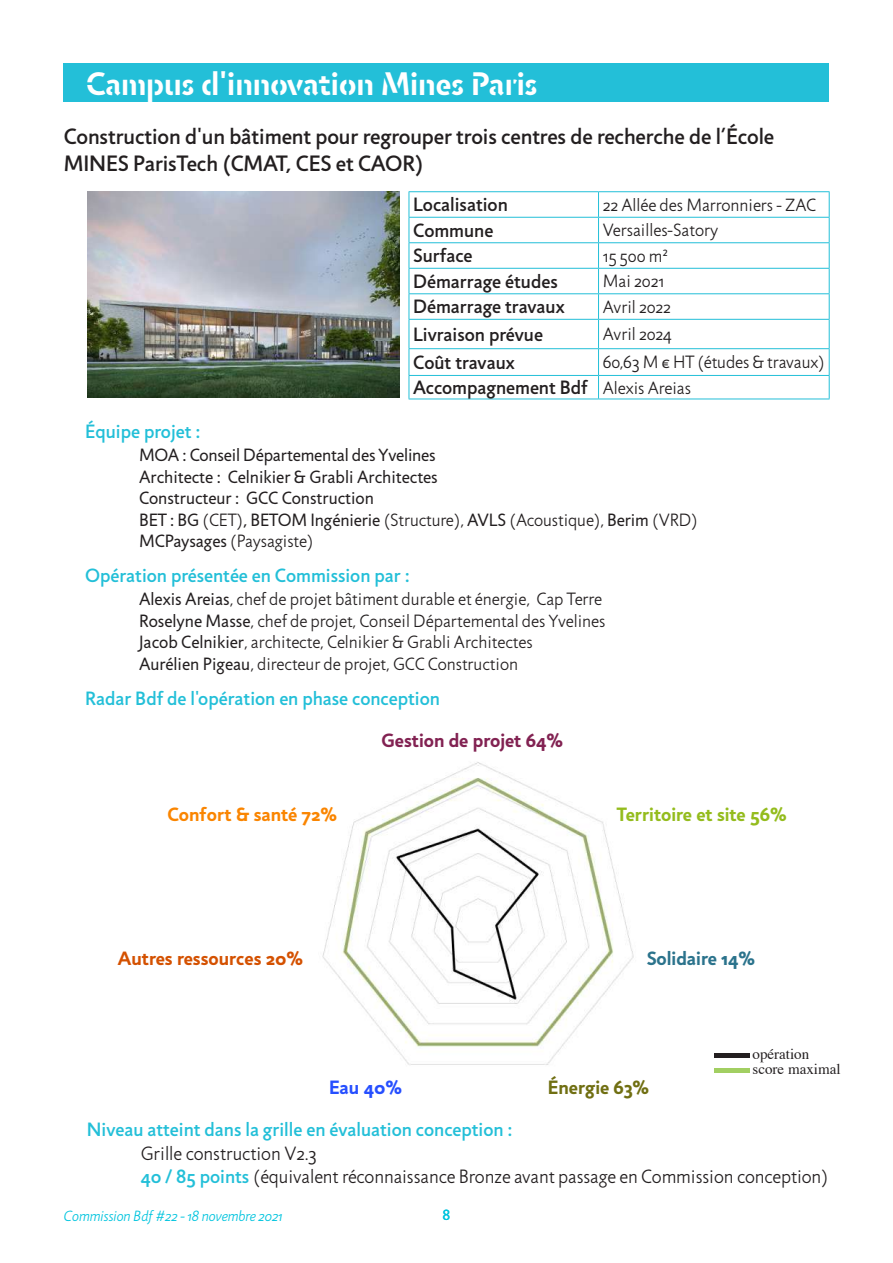
<style>
.page{position:relative;width:893px;height:1263px;background:#fff}
.page>*{position:absolute;margin:0;border:0;box-sizing:border-box;transform-origin:0 0}
.t1{font:700 33px "Jigsaw Stencil";color:#fff}
.t2{font:500 22.5px/27px "Jigsaw";letter-spacing:-.005em;color:#231f20}
.t3{font:500 19.5px "Jigsaw";color:#23bfd8}
.t4{font:500 19.5px "Jigsaw";color:#231f20}
.t5{font:300 19.5px/23.4px "Jigsaw";letter-spacing:-.005em;color:#231f20}
.t6{font:700 19.5px "Jigsaw";color:#d45100}
.t7{font:700 19.5px "Jigsaw";color:#94bc1d}
.t8{font:700 19.5px "Jigsaw";color:#822252}
.t9{font:700 19.5px "Jigsaw";color:#fa8501}
.t10{font:700 19.5px "Jigsaw";color:#2b738c}
.t11{font:700 19.5px "Jigsaw";color:#706f12}
.t12{font:700 19.5px "Jigsaw";color:#264fff}
.t13{font:300 18px/21.6px "Jigsaw";color:#231f20}
.t14{font:18px/21.6px "Jigsaw";color:#231f20}
.t15{font:15px "Jigsaw Light Cursive";color:#00c4de}
.t16{font:15px/15.3px "Times";color:#231f20}
.t17{font:15px "Jigsaw";color:#00c4de}
.s1{font-weight:300;font-size:18px}
.s2{font-weight:300}
.s3{font-weight:400}
.s4{font-weight:500;color:#23bfd8}
</style>
<div class="page">
<img style="left:322px;top:762px;width:312px;height:303px">
<div style="left:64px;top:64px;width:765px;height:38px;background:#23bfd8"></div>
<hr style="left:409px;top:191px;width:189px;height:1px;background:#23bfd8">
<hr style="left:598px;top:191px;width:232px;height:1px;background:#23bfd8">
<hr style="left:409px;top:217px;width:189px;height:1px;background:#23bfd8">
<hr style="left:598px;top:217px;width:232px;height:1px;background:#23bfd8">
<hr style="left:409px;top:242px;width:189px;height:1px;background:#23bfd8">
<hr style="left:598px;top:242px;width:232px;height:1px;background:#23bfd8">
<hr style="left:409px;top:268px;width:189px;height:1px;background:#23bfd8">
<hr style="left:598px;top:268px;width:232px;height:1px;background:#23bfd8">
<hr style="left:409px;top:293px;width:189px;height:1px;background:#23bfd8">
<hr style="left:598px;top:293px;width:232px;height:1px;background:#23bfd8">
<hr style="left:409px;top:319px;width:189px;height:1px;background:#23bfd8">
<hr style="left:598px;top:319px;width:232px;height:1px;background:#23bfd8">
<hr style="left:409px;top:348px;width:189px;height:1px;background:#23bfd8">
<hr style="left:598px;top:348px;width:232px;height:1px;background:#23bfd8">
<hr style="left:409px;top:375px;width:189px;height:1px;background:#23bfd8">
<svg style="left:409px;top:192px;width:1px;height:207px"></svg>
<hr style="left:598px;top:375px;width:232px;height:1px;background:#23bfd8">
<svg style="left:598px;top:192px;width:1px;height:207px"></svg>
<svg style="left:829px;top:192px;width:1px;height:207px"></svg>
<hr style="left:409px;top:399px;width:189px;height:1px;background:#23bfd8">
<hr style="left:598px;top:399px;width:232px;height:1px;background:#23bfd8">
<hr style="left:714px;top:1053px;width:36px;height:4px;background:#231f20">
<div style="left:714px;top:1068px;width:36px;height:5px;background:#a2cf62"></div>
<img style="left:87px;top:191px;width:313px;height:207px">
<h1 class="t1" style="left:86px;top:63px;width:453px">Campus d'innovation Mines Paris</h1>
<p class="t2" style="left:64px;top:122px;width:712px">Construction d'un bâtiment pour regrouper trois centres de recherche de l’École<br>MINES ParisTech (CMAT, CES et CAOR)</p>
<p class="t4" style="left:413px;top:193px;width:96px">Localisation</p>
<p class="t13" style="left:603px;top:194px;width:215px">22 Allée des Marronniers - ZAC</p>
<p class="t4" style="left:413px;top:219px;width:82px">Commune</p>
<p class="t13" style="left:603px;top:220px;width:117px">Versailles-Satory</p>
<p class="t4" style="left:413px;top:244px;width:61px">Surface</p>
<p class="t13" style="left:603px;top:245px;width:67px">15 500 m²</p>
<p class="t4" style="left:413px;top:270px;width:146px">Démarrage études</p>
<p class="t13" style="left:603px;top:271px;width:63px">Mai 2021</p>
<p class="t4" style="left:413px;top:295px;width:153px">Démarrage travaux</p>
<p class="t13" style="left:603px;top:296px;width:70px">Avril 2022</p>
<p class="t4" style="left:413px;top:323px;width:131px">Livraison prévue</p>
<p class="t13" style="left:603px;top:324px;width:71px">Avril 2024</p>
<p class="t4" style="left:413px;top:351px;width:103px">Coût travaux</p>
<p class="t13" style="left:603px;top:352px;width:224px">60,63 M € HT (études &amp; travaux)</p>
<p class="t4" style="left:413px;top:376px;width:279px">Accompagnement Bdf <span class="s1">Alexis Areias</span></p>
<p class="t3" style="left:85px;top:419px;width:117px">Équipe projet :</p>
<p class="t14" style="left:139px;top:444px;width:560px">MOA : Conseil Départemental des Yvelines<br>Architecte : Celnikier &amp; Grabli Architectes<br>Constructeur : GCC Construction<br>BET : BG <span class="s2">(CET)</span>, BETOM Ingénierie <span class="s2">(Structure),</span> AVLS <span class="s2">(Acoustique),</span> Berim <span class="s2">(VRD)<br></span>MCPaysages <span class="s2">(Paysagiste)</span></p>
<p class="t3" style="left:85px;top:563px;width:326px">Opération présentée en Commission par :</p>
<p class="t13" style="left:139px;top:588px;width:468px"><span class="s3">Alexis Areias</span>, chef de projet bâtiment durable et énergie, Cap Terre <span class="s3">Roselyne Masse</span>, chef de projet, Conseil Départemental des Yvelines <span class="s3">Jacob Celnikier</span>, architecte, Celnikier &amp; Grabli Architectes<br><span class="s3">Aurélien Pigeau</span>, directeur de projet, GCC Construction</p>
<p class="t3" style="left:85px;top:686px;width:356px">Radar Bdf de l'opération en phase conception</p>
<p class="t8" style="left:382px;top:728px;width:183px">Gestion de projet 64%</p>
<p class="t9" style="left:167px;top:802px;width:171px">Confort &amp; santé 72%</p>
<p class="t7" style="left:617px;top:802px;width:171px">Territoire et site 56%</p>
<p class="t6" style="left:118px;top:947px;width:187px">Autres ressources 20%</p>
<p class="t10" style="left:647px;top:947px;width:110px">Solidaire 14%</p>
<p class="t16" style="left:753px;top:1044px;width:89px">opération score maximal</p>
<p class="t12" style="left:329px;top:1075px;width:75px">Eau 40%</p>
<p class="t11" style="left:548px;top:1075px;width:103px">Énergie 63%</p>
<p class="t3" style="left:87px;top:1118px;width:427px">Niveau atteint dans la grille en évaluation conception :</p>
<p class="t5" style="left:141px;top:1141px;width:689px">Grille construction V2.3<br><span class="s4">40 / 85 points</span> (équivalent réconnaissance Bronze avant passage en Commission conception)</p>
<p class="t15" style="left:64px;top:1207px;width:220px">Commission Bdf #22 - 18 novembre 2021</p>
<p class="t17" style="left:442px;top:1206px;width:9px">8</p>
</div>
